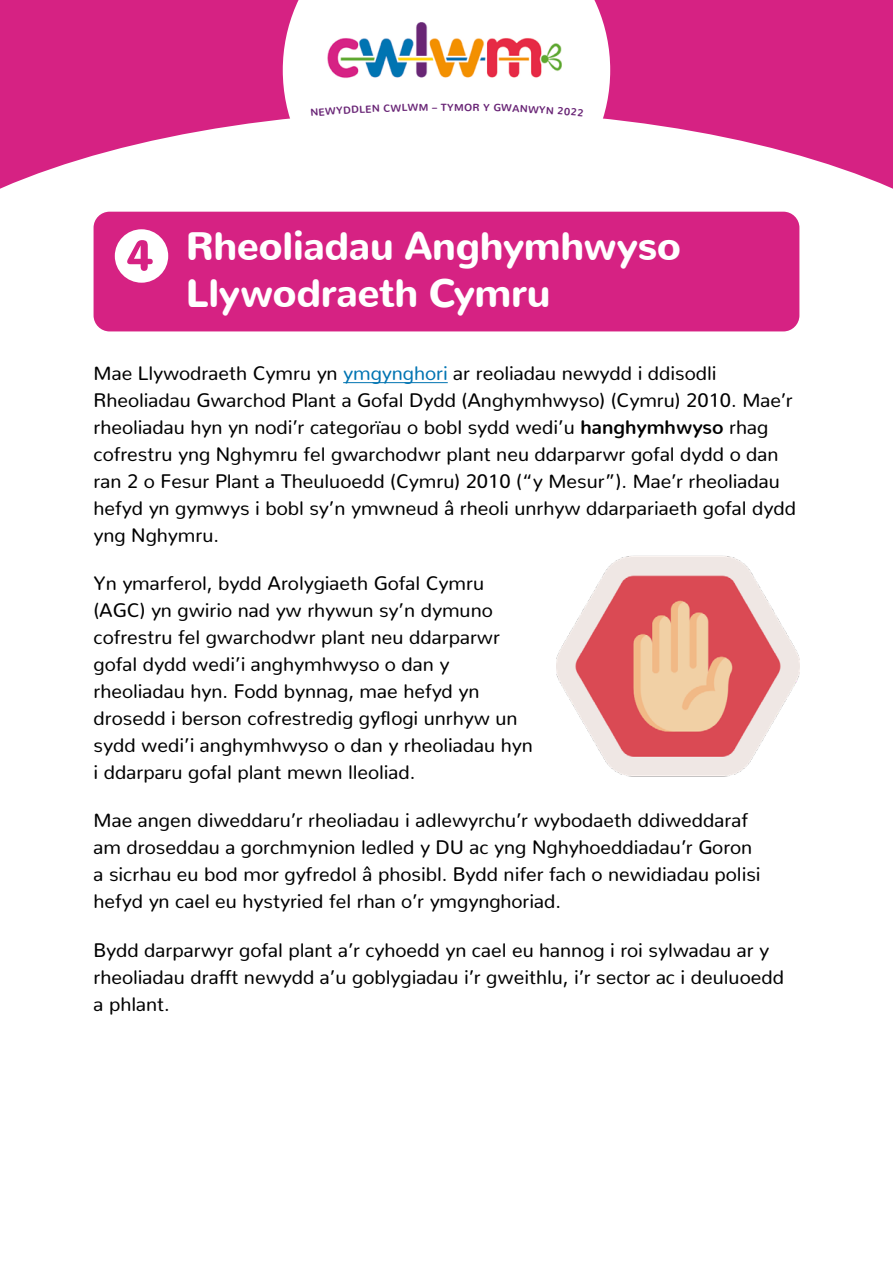
<style>
.page{position:relative;width:893px;height:1263px;background:#fff}
.page>*{position:absolute;margin:0;border:0;box-sizing:border-box;transform-origin:0 0}
.t1{font:900 39.6px/46.5px "Nunito";letter-spacing:-.01em;color:#fff}
.t2{font:19.5px/27px "Nunito";color:#000}
.t3{font:700 10.35px "Nunito";color:#692576}
.s1{color:#0074b2}
.s2{font-weight:700}
</style>
<div class="page">
<svg style="left:0;top:0;width:893px;height:189px;fill:#d62283"></svg>
<svg style="left:283px;top:0;width:327px;height:212px"></svg>
<img style="left:309px;top:5px;width:271px;height:90px">
<hr style="left:343px;top:382px;width:105px;height:1px;background:#0074b2">
<div style="left:94px;top:212px;width:705px;height:119px;background:#d62283;border-radius:16px"></div>
<div style="left:115px;top:229px;width:53px;height:54px;background:#fff;border-radius:50%"></div>
<svg style="left:127px;top:240px;width:26px;height:31px"></svg>
<img style="left:556px;top:555px;width:243px;height:222px">
<svg style="left:311px;top:105px;width:60px;height:11px"></svg>
<svg style="left:408px;top:104px;width:19px;height:7px"></svg>
<svg style="left:465px;top:103px;width:14px;height:8px"></svg>
<svg style="left:521px;top:105px;width:62px;height:11px"></svg>
<p class="t3" style="left:372px;top:99px;width:37px;rotate:-2deg">N CWL</p>
<p class="t3" style="left:432px;top:98px;width:33px">– TYM</p>
<p class="t3" style="left:484px;top:98px;width:38px;rotate:2deg">Y GWA</p>
<h1 class="t1" style="left:186px;top:218px;width:497px">Rheoliadau Anghymhwyso<br>Llywodraeth Cymru</h1>
<p class="t2" style="left:94px;top:357px;width:704px">Mae Llywodraeth Cymru yn <span class="s1">ymgynghori</span> ar reoliadau newydd i ddisodli Rheoliadau Gwarchod Plant a Gofal Dydd (Anghymhwyso) (Cymru) 2010. Mae’r rheoliadau hyn yn nodi’r categorïau o bobl sydd wedi’u <span class="s2">hanghymhwyso</span> rhag cofrestru yng Nghymru fel gwarchodwr plant neu ddarparwr gofal dydd o dan ran 2 o Fesur Plant a Theuluoedd (Cymru) 2010 (“y Mesur”). Mae’r rheoliadau hefyd yn gymwys i bobl sy’n ymwneud â rheoli unrhyw ddarpariaeth gofal dydd yng Nghymru.</p>
<p class="t2" style="left:94px;top:568px;width:441px">Yn ymarferol, bydd Arolygiaeth Gofal Cymru (AGC) yn gwirio nad yw rhywun sy’n dymuno cofrestru fel gwarchodwr plant neu ddarparwr gofal dydd wedi’i anghymhwyso o dan y rheoliadau hyn. Fodd bynnag, mae hefyd yn drosedd i berson cofrestredig gyflogi unrhyw un sydd wedi’i anghymhwyso o dan y rheoliadau hyn i ddarparu gofal plant mewn lleoliad.</p>
<p class="t2" style="left:94px;top:805px;width:669px">Mae angen diweddaru’r rheoliadau i adlewyrchu’r wybodaeth ddiweddaraf am droseddau a gorchmynion ledled y DU ac yng Nghyhoeddiadau’r Goron a sicrhau eu bod mor gyfredol â phosibl. Bydd nifer fach o newidiadau polisi hefyd yn cael eu hystyried fel rhan o’r ymgynghoriad.</p>
<p class="t2" style="left:94px;top:934px;width:692px">Bydd darparwyr gofal plant a’r cyhoedd yn cael eu hannog i roi sylwadau ar y rheoliadau drafft newydd a’u goblygiadau i’r gweithlu, i’r sector ac i deuluoedd a phlant.</p>
</div>
